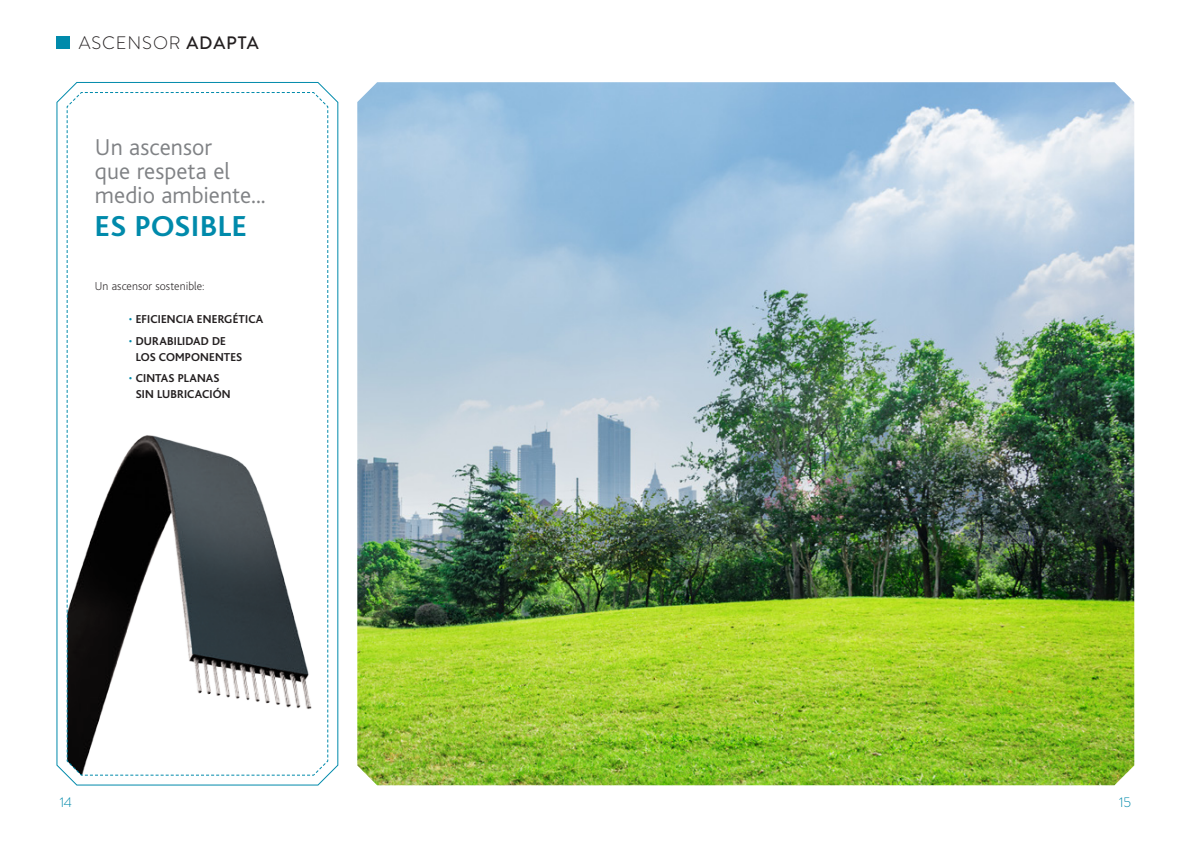
<style>
.page{position:relative;width:1191px;height:842px;background:#fff}
.page>*{position:absolute;margin:0;border:0;box-sizing:border-box;transform-origin:0 0}
.t1{font:700 30.2px "Bliss";letter-spacing:.02em;color:#008aab;scale:1.04 1}
.t2{font:300 24px "Bliss";letter-spacing:.005em;color:#808285}
.t3{font:300 18px "Brandon Grotesque";letter-spacing:.05em;color:#231f20}
.t4{font:300 14px "Brandon Grotesque";color:#008aab}
.viñetas_ok{font:700 12px/16px "Bliss";letter-spacing:.015em;color:#231f20}
.t5{font:200 12px "Bliss";letter-spacing:.005em;color:#231f20}
.s1{font-weight:500}
.s2{font-weight:300;color:#008aab}
</style>
<div class="page">
<div style="left:57px;top:36px;width:13px;height:13px;background:#008aab"></div>
<img style="left:357px;top:82px;width:777px;height:703px">
<svg style="left:56px;top:82px;width:282px;height:703px"></svg>
<svg style="left:66px;top:92px;width:263px;height:684px"></svg>
<h3 class="t3" style="left:79px;top:31px;width:181px">ASCENSOR <span class="s1">ADAPTA</span></h3>
<p class="t2" style="left:95px;top:134px;width:119px">Un ascensor</p>
<p class="t2" style="left:95px;top:158px;width:136px">que respeta el</p>
<p class="t2" style="left:95px;top:182px;width:172px">medio ambiente...</p>
<p class="t1" style="left:95px;top:211px;width:148px">ES POSIBLE</p>
<p class="t5" style="left:95px;top:280px;width:111px">Un ascensor sostenible:</p>
<p class="viñetas_ok" style="left:129px;top:311px;width:136px"><span class="s2">•</span> EFICIENCIA ENERGÉTICA</p>
<p class="viñetas_ok" style="left:136px;top:333px;width:108px;text-indent:-7px"><span class="s2">•</span> DURABILIDAD DE<br>LOS COMPONENTES</p>
<p class="viñetas_ok" style="left:136px;top:371px;width:96px;text-indent:-7px"><span class="s2">•</span> CINTAS PLANAS<br>SIN LUBRICACIÓN</p>
<p class="t4" style="left:60px;top:792px;width:14px">14</p>
<p class="t4" style="left:1119px;top:792px;width:13px">15</p>
</div>
